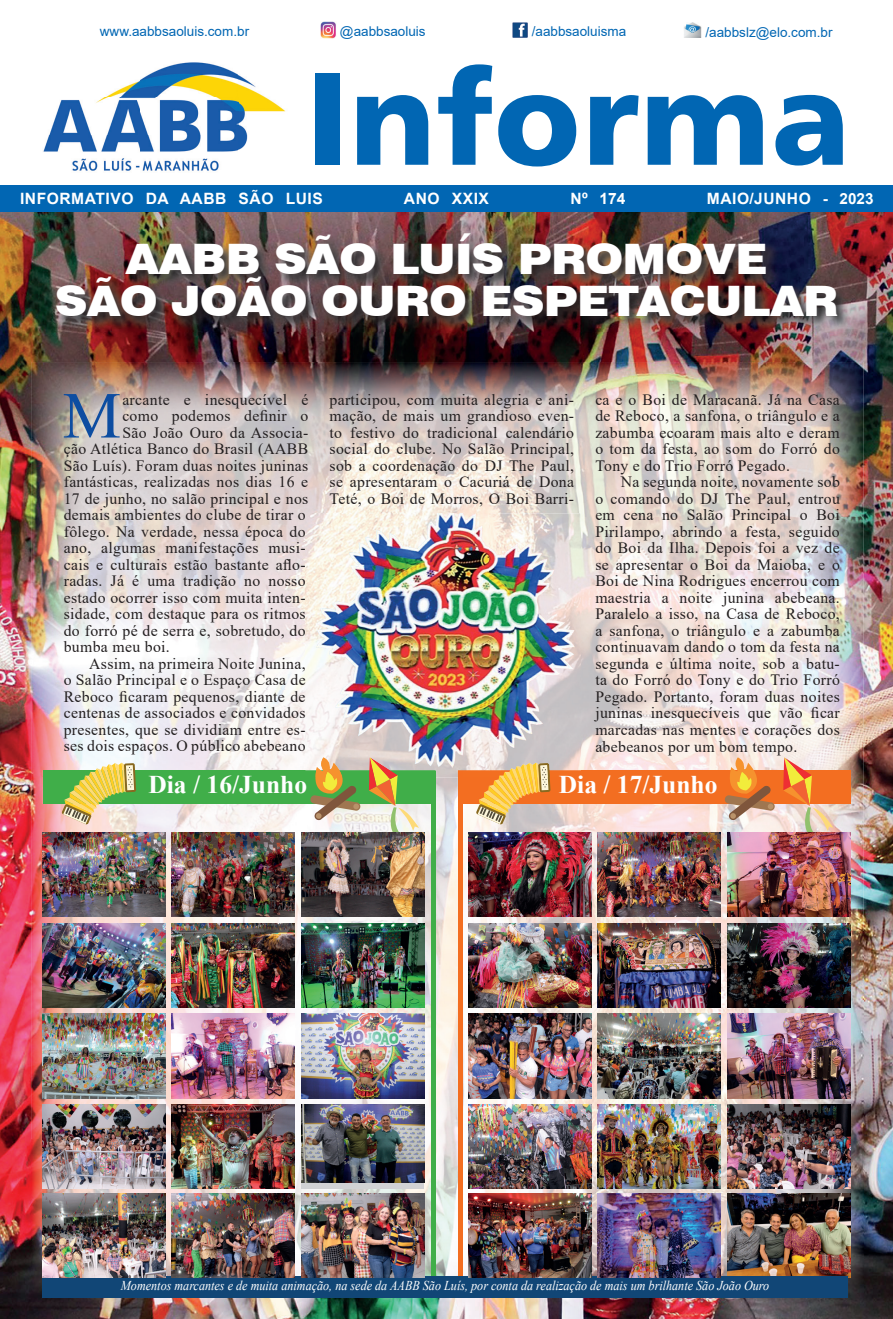
<style>
.page{position:relative;width:893px;height:1319px;background:#fff}
.page>*{position:absolute;margin:0;border:0;box-sizing:border-box;transform-origin:0 0}
.t1{font:132px "Humanist 777 BT Black B";color:#0166b3}
.t2{font:65.55px "Times New Roman";color:#0d4da1}
.t3{font:900 42px/42px "Swiss 721 BT";letter-spacing:-.02em;color:#fff;text-align:center;scale:1.1 1}
.t4{font:700 25.5px "Times New Roman";color:#fff}
.t5{font:15.75px/16.5px "Times New Roman";letter-spacing:.02em;color:#231f20;text-align:justify}
.t6{font:700 15.6px "Arial";letter-spacing:.035em;color:#fff}
.t7{font:italic 13.5px "Times New Roman";color:#fff;scale:.9 1}
.t8{font:13.5px "Arial";color:#0166b3}
.s1{font-size:15.3px}
</style>
<div class="page">
<img style="left:0;top:211px;width:893px;height:1107px">
<img style="left:684px;top:23px;width:17px;height:14px">
<img style="left:512px;top:23px;width:15px;height:14px">
<img style="left:321px;top:22px;width:15px;height:16px">
<div style="left:0;top:185px;width:893px;height:26px;background:#0166b3"></div>
<img style="left:43px;top:62px;width:243px;height:109px">
<img style="left:55px;top:231px;width:796px;height:100px">
<img style="left:32px;top:362px;width:311px;height:414px">
<img style="left:343px;top:362px;width:520px;height:155px">
<img style="left:552px;top:517px;width:311px;height:777px">
<img style="left:32px;top:776px;width:520px;height:518px">
<img style="left:64px;top:509px;width:242px;height:11px">
<img style="left:64px;top:525px;width:242px;height:15px">
<img style="left:64px;top:542px;width:241px;height:14px">
<img style="left:64px;top:558px;width:241px;height:11px">
<img style="left:64px;top:575px;width:242px;height:14px">
<img style="left:64px;top:591px;width:241px;height:11px">
<img style="left:65px;top:608px;width:241px;height:14px">
<img style="left:64px;top:624px;width:242px;height:15px">
<img style="left:89px;top:657px;width:217px;height:15px">
<img style="left:64px;top:674px;width:242px;height:14px">
<img style="left:64px;top:690px;width:242px;height:15px">
<img style="left:64px;top:707px;width:242px;height:11px">
<img style="left:64px;top:723px;width:241px;height:15px">
<img style="left:65px;top:740px;width:241px;height:14px">
<div style="left:43px;top:770px;width:392px;height:33px;background:#40ae49"></div>
<div style="left:458px;top:770px;width:392px;height:33px;background:#f36e21"></div>
<svg style="left:62px;top:762px;width:74px;height:62px"></svg>
<svg style="left:783px;top:757px;width:50px;height:75px"></svg>
<svg style="left:724px;top:757px;width:51px;height:63px"></svg>
<div style="left:730px;top:812px;width:6px;height:7px;background:#b9926a;border-radius:2px"></div>
<img style="left:469px;top:832px;width:123px;height:84px">
<img style="left:598px;top:832px;width:122px;height:84px">
<img style="left:728px;top:832px;width:122px;height:84px">
<img style="left:469px;top:923px;width:123px;height:84px">
<img style="left:598px;top:923px;width:122px;height:84px">
<img style="left:728px;top:923px;width:122px;height:84px">
<img style="left:469px;top:1013px;width:123px;height:84px">
<img style="left:598px;top:1013px;width:122px;height:84px">
<img style="left:728px;top:1013px;width:122px;height:84px">
<img style="left:469px;top:1104px;width:123px;height:84px">
<img style="left:598px;top:1104px;width:122px;height:84px">
<img style="left:728px;top:1104px;width:122px;height:84px">
<img style="left:728px;top:1192px;width:122px;height:85px">
<img style="left:43px;top:832px;width:122px;height:84px">
<img style="left:171px;top:832px;width:123px;height:84px">
<img style="left:301px;top:832px;width:123px;height:84px">
<img style="left:43px;top:923px;width:122px;height:84px">
<img style="left:171px;top:923px;width:123px;height:84px">
<img style="left:301px;top:923px;width:123px;height:84px">
<img style="left:43px;top:1013px;width:122px;height:84px">
<img style="left:171px;top:1013px;width:123px;height:84px">
<img style="left:301px;top:1013px;width:123px;height:84px">
<img style="left:43px;top:1104px;width:122px;height:84px">
<img style="left:171px;top:1104px;width:123px;height:84px">
<svg style="left:301px;top:1182px;width:123px;height:6px"></svg>
<img style="left:301px;top:1104px;width:123px;height:78px">
<img style="left:306px;top:513px;width:183px;height:264px">
<img style="left:489px;top:513px;width:92px;height:257px">
<img style="left:361px;top:770px;width:74px;height:7px">
<img style="left:458px;top:770px;width:123px;height:7px">
<img style="left:369px;top:757px;width:50px;height:89px">
<img style="left:388px;top:757px;width:9px;height:20px">
<img style="left:374px;top:757px;width:14px;height:20px">
<img style="left:369px;top:757px;width:5px;height:20px">
<svg style="left:306px;top:757px;width:55px;height:63px"></svg>
<svg style="left:476px;top:762px;width:74px;height:62px"></svg>
<div style="left:43px;top:1276px;width:805px;height:21px;background:#114676"></div>
<hr style="left:431px;top:771px;width:4px;height:504px;background:#40ae49">
<div style="left:458px;top:771px;width:5px;height:504px;background:#f36e21"></div>
<img style="left:469px;top:1192px;width:123px;height:85px">
<img style="left:598px;top:1192px;width:122px;height:85px">
<img style="left:43px;top:1192px;width:122px;height:85px">
<img style="left:171px;top:1192px;width:123px;height:85px">
<img style="left:301px;top:1192px;width:123px;height:85px">
<p class="t8" style="left:100px;top:22px;width:151px">www.aabbsaoluis.com.br</p>
<p class="t8" style="left:340px;top:22px;width:87px">@aabbsaoluis</p>
<p class="t8" style="left:532px;top:22px;width:96px">/aabbsaoluisma</p>
<p class="t8" style="left:705px;top:23px;width:128px">/aabbslz@elo.com.br</p>
<h1 class="t1" style="left:306px;top:34px;width:546px">Informa</h1>
<p class="t6" style="left:20px;top:187px;width:304px">INFORMATIVO DA AABB SÃO LUIS</p>
<p class="t6" style="left:404px;top:187px;width:87px">ANO XXIX</p>
<p class="t6" style="left:571px;top:187px;width:56px">Nº 174</p>
<p class="t6" style="left:707px;top:187px;width:168px">MAIO/JUNHO - <span class="s1">2023</span></p>
<h3 class="t3" style="left:55px;top:238px;width:714px">AABB SÃO LUÍS PROMOVE<br>SÃO JOÃO OURO ESPETACULAR</h3>
<h2 class="t2" style="left:63px;top:369px;width:60px">M</h2>
<p class="t5" style="left:122px;top:390px;width:187px">arcante e inesquecível é</p>
<p class="t5" style="left:122px;top:407px;width:187px">como podemos definir o</p>
<p class="t5" style="left:122px;top:423px;width:187px">São João Ouro da Associa-</p>
<p class="t5" style="left:64px;top:440px;width:246px">ção Atlética Banco do Brasil (AABB</p>
<p class="t5" style="left:64px;top:456px;width:246px">São Luís). Foram duas noites juninas</p>
<p class="t5" style="left:64px;top:473px;width:246px">fantásticas, realizadas nos dias 16 e</p>
<p class="t5" style="left:64px;top:489px;width:246px">17 de junho, no salão principal e nos</p>
<p class="t5" style="left:64px;top:506px;width:243px">demais ambientes do clube de tirar o</p>
<p class="t5" style="left:64px;top:522px;width:243px">fôlego. Na verdade, nessa época do</p>
<p class="t5" style="left:64px;top:539px;width:243px">ano, algumas manifestações musi-</p>
<p class="t5" style="left:64px;top:555px;width:243px">cais e culturais estão bastante aflo-</p>
<p class="t5" style="left:64px;top:572px;width:243px">radas. Já é uma tradição no nosso</p>
<p class="t5" style="left:64px;top:588px;width:243px">estado ocorrer isso com muita inten-</p>
<p class="t5" style="left:64px;top:605px;width:243px">sidade, com destaque para os ritmos</p>
<p class="t5" style="left:64px;top:621px;width:243px">do forró pé de serra e, sobretudo, do</p>
<p class="t5" style="left:64px;top:638px;width:108px">bumba meu boi.</p>
<p class="t5" style="left:89px;top:654px;width:218px">Assim, na primeira Noite Junina,</p>
<p class="t5" style="left:64px;top:671px;width:243px">o Salão Principal e o Espaço Casa de</p>
<p class="t5" style="left:64px;top:687px;width:243px">Reboco ficaram pequenos, diante de</p>
<p class="t5" style="left:64px;top:704px;width:243px">centenas de associados e convidados</p>
<p class="t5" style="left:64px;top:720px;width:243px">presentes, que se dividiam entre es-</p>
<p class="t5" style="left:64px;top:737px;width:243px">ses dois espaços. O público abebeano</p>
<p class="t5" style="left:330px;top:390px;width:246px">participou, com muita alegria e ani&shy;mação, de mais um grandioso even&shy;to festivo do tradicional calendário social do clube. No Salão Principal, sob a coordenação do DJ The Paul, se apresentaram o Cacuriá de Dona Teté, o Boi de Morros, O Boi Barri-</p>
<p class="t5" style="left:595px;top:390px;width:246px">ca e o Boi de Maracanã. Já na Casa de Reboco, a sanfona, o triângulo e a zabumba ecoaram mais alto e deram o tom da festa, ao som do Forró do Tony e do Trio Forró Pegado.</p>
<p class="t5" style="left:595px;top:473px;width:246px;text-indent:26px">Na segunda noite, novamente sob o comando do DJ The Paul, entrou em cena no Salão Principal o Boi Pirilampo, abrindo a festa, seguido do Boi da Ilha. Depois foi a vez de se apresentar o Boi da Maioba, e o Boi de Nina Rodrigues encerrou com maestria a noite junina abebeana.<br>Paralelo a isso, na Casa de Reboco, a sanfona, o triângulo e a zabumba continuavam dando o tom da festa na segunda e última noite, sob a batu&shy;ta do Forró do Tony e do Trio Forró Pegado. Portanto, foram duas noites juninas inesquecíveis que vão ficar marcadas nas mentes e corações dos abebeanos por um bom tempo.</p>
<h3 class="t4" style="left:148px;top:765px;width:160px">Dia / 16/Junho</h3>
<h3 class="t4" style="left:559px;top:765px;width:160px">Dia / 17/Junho</h3>
<p class="t7" style="left:121px;top:1275px;width:722px">Momentos marcantes e de muita animação, na sede da AABB São Luís, por conta da realização de mais um brilhante São João Ouro</p>
</div>
